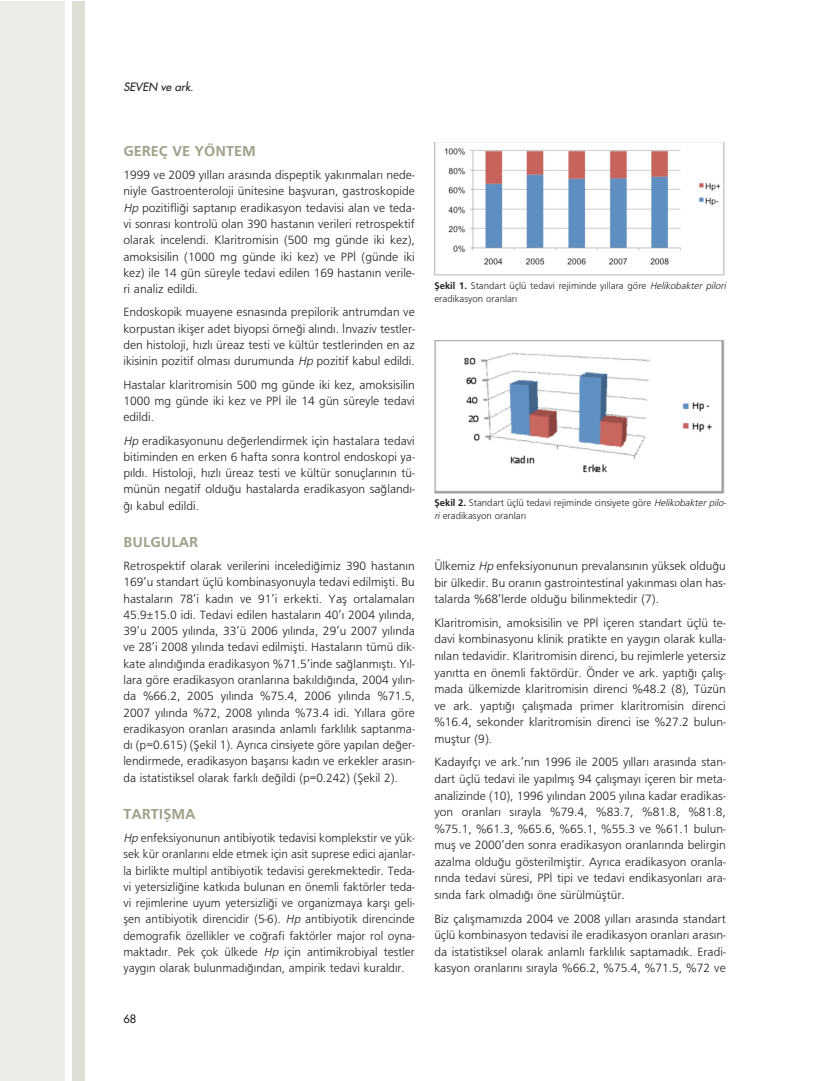
<style>
.page{position:relative;width:815px;height:1081px;background:#fff}
.page>*{position:absolute;margin:0;border:0;box-sizing:border-box;transform-origin:0 0}
.t1{font:15px "Frugal Sans Prestij";color:#a1a089}
.t2{font:12.5px/16.2px "Frugal Sans";color:#231f20;text-align:justify}
.t3{font:italic 11.25px "Futura";color:#231f20}
.t4{font:11.25px "Futura";color:#231f20}
.t5{font:10px/13.6px "Frugal Sans";color:#231f20}
.s1{font-style:italic}
.s2{font-family:"Frugal Sans Prestij"}
</style>
<div class="page">
<div style="left:0;top:2px;width:64px;height:1079px;background:#edede8"></div>
<div style="left:72px;top:2px;width:12px;height:1079px;background:#dedfd4"></div>
<img style="left:435px;top:142px;width:289px;height:134px">
<img style="left:434px;top:340px;width:291px;height:153px">
<p class="t3" style="left:123px;top:81px;width:72px">SEVEN ve ark.</p>
<p class="t1" style="left:123px;top:145px;width:134px">GEREÇ VE YÖNTEM</p>
<p class="t2" style="left:123px;top:168px;width:293px">1999 ve 2009 y›llar› aras›nda dispeptik yak›nmalar› nede&shy;niyle Gastroenteroloji ünitesine baflvuran, gastroskopide <span class="s1">Hp</span> pozitifli¤i saptan›p eradikasyon tedavisi alan ve teda&shy;vi sonras› kontrolü olan 390 hastan›n verileri retrospektif olarak incelendi. Klaritromisin (500 mg günde iki kez), amoksisilin (1000 mg günde iki kez) ve PP‹ (günde iki kez) ile 14 gün süreyle tedavi edilen 169 hastan›n verile&shy;ri analiz edildi.</p>
<p class="t2" style="left:123px;top:305px;width:293px">Endoskopik muayene esnas›nda prepilorik antrumdan ve korpustan ikifler adet biyopsi örne¤i al›nd›. ‹nvaziv testler&shy;den histoloji, h›zl› üreaz testi ve kültür testlerinden en az ikisinin pozitif olmas› durumunda <span class="s1">Hp</span>pozitif kabul edildi.</p>
<p class="t2" style="left:123px;top:377px;width:293px">Hastalar klaritromisin 500 mg günde iki kez, amoksisilin 1000 mg günde iki kez ve PP‹ ile 14 gün süreyle tedavi edildi.</p>
<p class="t2" style="left:123px;top:433px;width:293px"><span class="s1">Hp</span> eradikasyonunu de¤erlendirmek için hastalara tedavi bitiminden en erken 6 hafta sonra kontrol endoskopi ya&shy;p›ld›. Histoloji, h›zl› üreaz testi ve kültür sonuçlar›n›n tü&shy;münün negatif oldu¤u hastalarda eradikasyon sa¤land›- ¤› kabul edildi.</p>
<p class="t1" style="left:123px;top:536px;width:76px">BULGULAR</p>
<p class="t2" style="left:123px;top:559px;width:293px">Retrospektif olarak verilerini inceledi¤imiz 390 hastan›n 169’u standart üçlü kombinasyonuyla tedavi edilmiflti. Bu hastalar›n 78’i kad›n ve 91’i erkekti. Yafl ortalamalar› 45.9±15.0 idi. Tedavi edilen hastalar›n 40’› 2004 y›l›nda, 39’u 2005 y›l›nda, 33’ü 2006 y›l›nda, 29’u 2007 y›l›nda ve 28’i 2008 y›l›nda tedavi edilmiflti. Hastalar›n tümü dik&shy;kate al›nd›¤›nda eradikasyon %71.5’inde sa¤lanm›flt›. Y›l&shy;lara göre eradikasyon oranlar›na bak›ld›¤›nda, 2004 y›l›n&shy;da %66.2, 2005 y›l›nda %75.4, 2006 y›l›nda %71.5, 2007 y›l›nda %72, 2008 y›l›nda %73.4 idi. Y›llara göre eradikasyon oranlar› aras›nda anlaml› farkl›l›k saptanma&shy;d› (p=0.615) (fiekil 1). Ayr›ca cinsiyete göre yap›lan de¤er&shy;lendirmede, eradikasyon baflar›s› kad›n ve erkekler aras›n&shy;da istatistiksel olarak farkl› de¤ildi (p=0.242) (fiekil 2).</p>
<p class="t1" style="left:123px;top:808px;width:74px">TARTIfiMA</p>
<p class="t2" style="left:123px;top:831px;width:293px"><span class="s1">Hp</span>enfeksiyonunun antibiyotik tedavisi komplekstir ve yük&shy;sek kür oranlar›n› elde etmek için asit suprese edici ajanlar&shy;la birlikte multipl antibiyotik tedavisi gerekmektedir. Teda&shy;vi yetersizli¤ine katk›da bulunan en önemli faktörler teda&shy;vi rejimlerine uyum yetersizli¤i ve organizmaya karfl› geli&shy;flen antibiyotik direncidir (5-6). <span class="s1">Hp</span> antibiyotik direncinde demografik özellikler ve co¤rafi faktörler major rol oyna&shy;maktad›r. Pek çok ülkede <span class="s1">Hp</span> için antimikrobiyal testler yayg›n olarak bulunmad›¤›ndan, ampirik tedavi kurald›r.</p>
<p class="t4" style="left:123px;top:1013px;width:15px">68</p>
<p class="t5" style="left:434px;top:279px;width:295px"><span class="s2">fiekil 1.</span> Standart üçlü tedavi rejiminde y›llara göre <span class="s1">Helikobakter pilori </span>eradikasyon oranlar›</p>
<p class="t5" style="left:434px;top:496px;width:295px"><span class="s2">fiekil 2.</span> Standart üçlü tedavi rejiminde cinsiyete göre <span class="s1">Helikobakter pilo&shy;ri</span>eradikasyon oranlar›</p>
<p class="t2" style="left:434px;top:558px;width:293px">Ülkemiz <span class="s1">Hp</span>enfeksiyonunun prevalans›n›n yüksek oldu¤u bir ülkedir. Bu oran›n gastrointestinal yak›nmas› olan has&shy;talarda %68’lerde oldu¤u bilinmektedir (7).</p>
<p class="t2" style="left:434px;top:615px;width:293px">Klaritromisin, amoksisilin ve PP‹ içeren standart üçlü te&shy;davi kombinasyonu klinik pratikte en yayg›n olarak kulla&shy;n›lan tedavidir. Klaritromisin direnci, bu rejimlerle yetersiz yan›tta en önemli faktördür. Önder ve ark. yapt›¤› çal›fl&shy;mada ülkemizde klaritromisin direnci %48.2 (8), Tüzün ve ark. yapt›¤› çal›flmada primer klaritromisin direnci %16.4, sekonder klaritromisin direnci ise %27.2 bulun&shy;mufltur (9).</p>
<p class="t2" style="left:434px;top:755px;width:293px">Kaday›fç› ve ark.’n›n 1996 ile 2005 y›llar› aras›nda stan&shy;dart üçlü tedavi ile yap›lm›fl 94 çal›flmay› içeren bir meta&shy;analizinde (10), 1996 y›l›ndan 2005 y›l›na kadar eradikas&shy;yon oranlar› s›rayla %79.4, %83.7, %81.8, %81.8, %75.1, %61.3, %65.6, %65.1, %55.3 ve %61.1 bulun&shy;mufl ve 2000’den sonra eradikasyon oranlar›nda belirgin azalma oldu¤u gösterilmifltir. Ayr›ca eradikasyon oranla&shy;r›nda tedavi süresi, PP‹ tipi ve tedavi endikasyonlar› ara&shy;s›nda fark olmad›¤› öne sürülmüfltür.</p>
<p class="t2" style="left:434px;top:911px;width:293px">Biz çal›flmam›zda 2004 ve 2008 y›llar› aras›nda standart üçlü kombinasyon tedavisi ile eradikasyon oranlar› aras›n&shy;da istatistiksel olarak anlaml› farkl›l›k saptamad›k. Eradi&shy;kasyon oranlar›n› s›rayla %66.2, %75.4, %71.5, %72 ve</p>
</div>
